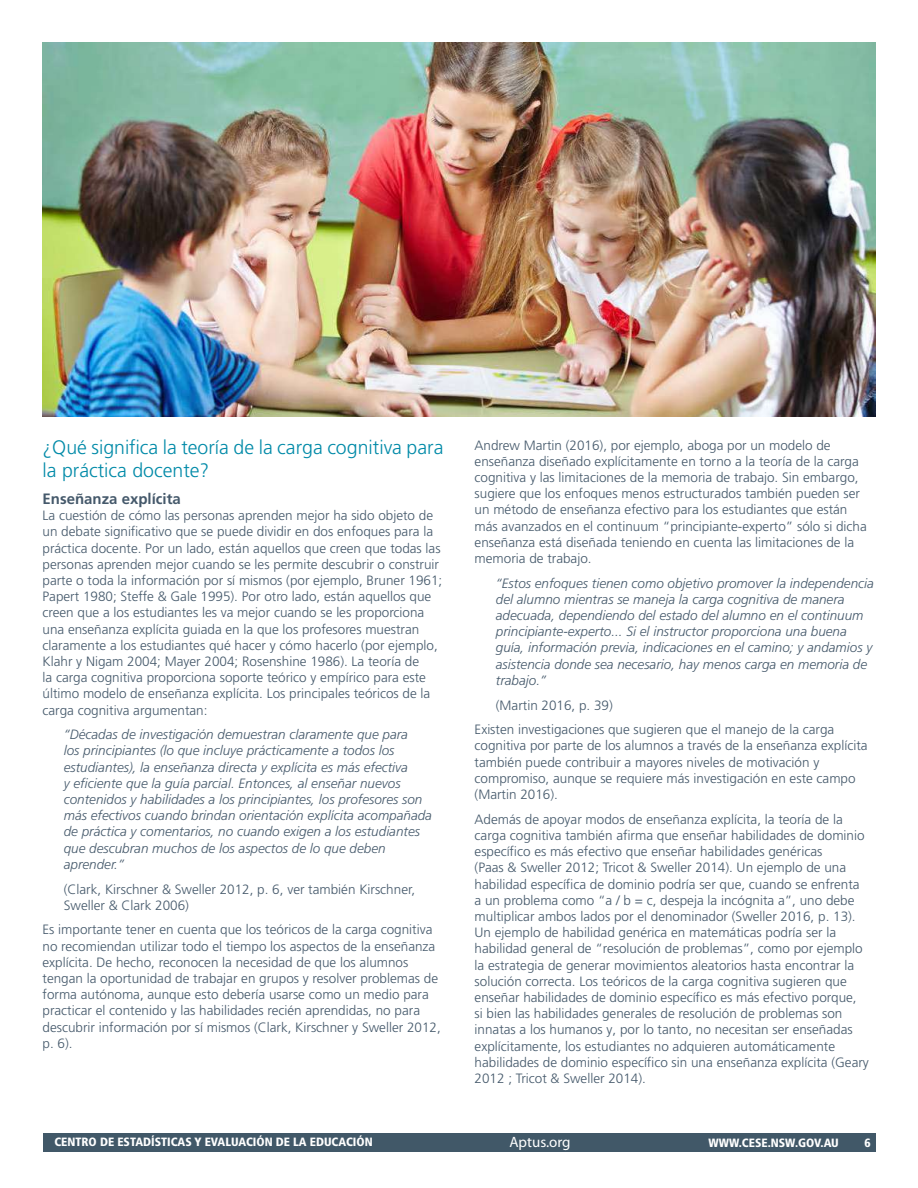
<style>
.page{position:relative;width:918px;height:1188px;background:#fff}
.page>*{position:absolute;margin:0;border:0;box-sizing:border-box;transform-origin:0 0}
.t1{font:300 19.5px/23.4px "Frutiger LT Pro";color:#008aa8}
.t2{font:700 15px "Frutiger LT Pro";color:#45596b}
.t3{font:15px "Myriad Pro";color:#fff}
.t4{font:300 13.5px/16.2px "Frutiger LT Pro";color:#45596b}
.t5{font:italic 300 13.5px/16.2px "Frutiger LT Pro";color:#45596b}
.t6{font:900 condensed 12px "Frutiger LT Pro";color:#fff}
</style>
<div class="page">
<div style="left:43px;top:1133px;width:832px;height:19px;background:#415868"></div>
<img style="left:43px;top:43px;width:832px;height:373px">
<h1 class="t1" style="left:43px;top:436px;width:402px">¿Qué significa la teoría de la carga cognitiva para la práctica docente?</h1>
<p class="t2" style="left:43px;top:490px;width:140px">Enseñanza explícita</p>
<p class="t4" style="left:43px;top:507px;width:401px">La cuestión de cómo las personas aprenden mejor ha sido objeto de un debate significativo que se puede dividir en dos enfoques para la práctica docente. Por un lado, están aquellos que creen que todas las personas aprenden mejor cuando se les permite descubrir o construir parte o toda la información por sí mismos (por ejemplo, Bruner 1961; Papert 1980; Steffe &amp; Gale 1995). Por otro lado, están aquellos que creen que a los estudiantes les va mejor cuando se les proporciona una enseñanza explícita guiada en la que los profesores muestran claramente a los estudiantes qué hacer y cómo hacerlo (por ejemplo, Klahr y Nigam 2004; Mayer 2004; Rosenshine 1986). La teoría de<br>la carga cognitiva proporciona soporte teórico y empírico para este último modelo de enseñanza explícita. Los principales teóricos de la carga cognitiva argumentan:</p>
<p class="t5" style="left:64px;top:727px;width:370px">“Décadas de investigación demuestran claramente que para<br>los principiantes (lo que incluye prácticamente a todos los estudiantes), la enseñanza directa y explícita es más efectiva<br>y eficiente que la guía parcial. Entonces, al enseñar nuevos contenidos y habilidades a los principiantes, los profesores son más efectivos cuando brindan orientación explícita acompañada de práctica y comentarios, no cuando exigen a los estudiantes que descubran muchos de los aspectos de lo que deben aprender.”</p>
<p class="t4" style="left:64px;top:881px;width:353px">(Clark, Kirschner &amp; Sweller 2012, p. 6, ver también Kirschner,<br>Sweller &amp; Clark 2006)</p>
<p class="t4" style="left:43px;top:922px;width:400px">Es importante tener en cuenta que los teóricos de la carga cognitiva no recomiendan utilizar todo el tiempo los aspectos de la enseñanza explícita. De hecho, reconocen la necesidad de que los alumnos tengan la oportunidad de trabajar en grupos y resolver problemas de forma autónoma, aunque esto debería usarse como un medio para practicar el contenido y las habilidades recién aprendidas, no para descubrir información por sí mismos (Clark, Kirschner y Sweller 2012, p. 6).</p>
<p class="t4" style="left:475px;top:437px;width:394px">Andrew Martin (2016), por ejemplo, aboga por un modelo de enseñanza diseñado explícitamente en torno a la teoría de la carga cognitiva y las limitaciones de la memoria de trabajo. Sin embargo, sugiere que los enfoques menos estructurados también pueden ser un método de enseñanza efectivo para los estudiantes que están más avanzados en el continuum “principiante-experto” sólo si dicha enseñanza está diseñada teniendo en cuenta las limitaciones de la memoria de trabajo.</p>
<p class="t5" style="left:496px;top:575px;width:380px">“Estos enfoques tienen como objetivo promover la independencia del alumno mientras se maneja la carga cognitiva de manera adecuada, dependiendo del estado del alumno en el continuum principiante-experto... Si el instructor proporciona una buena guía, información previa, indicaciones en el camino; y andamios y asistencia donde sea necesario, hay menos carga en memoria de trabajo.”</p>
<p class="t4" style="left:475px;top:693px;width:361px;line-height:24.8px;text-indent:21px">(Martin 2016, p. 39)<br>Existen investigaciones que sugieren que el manejo de la carga</p>
<p class="t4" style="left:475px;top:738px;width:395px">cognitiva por parte de los alumnos a través de la enseñanza explícita también puede contribuir a mayores niveles de motivación y compromiso, aunque se requiere más investigación en este campo (Martin 2016).</p>
<p class="t4" style="left:475px;top:811px;width:396px">Además de apoyar modos de enseñanza explícita, la teoría de la carga cognitiva también afirma que enseñar habilidades de dominio específico es más efectivo que enseñar habilidades genéricas<br>(Paas &amp; Sweller 2012; Tricot &amp; Sweller 2014). Un ejemplo de una habilidad específica de dominio podría ser que, cuando se enfrenta a un problema como “a / b = c, despeja la incógnita a”, uno debe multiplicar ambos lados por el denominador (Sweller 2016, p. 13).<br>Un ejemplo de habilidad genérica en matemáticas podría ser la habilidad general de “resolución de problemas”, como por ejemplo la estrategia de generar movimientos aleatorios hasta encontrar la solución correcta. Los teóricos de la carga cognitiva sugieren que enseñar habilidades de dominio específico es más efectivo porque,<br>si bien las habilidades generales de resolución de problemas son innatas a los humanos y, por lo tanto, no necesitan ser enseñadas explícitamente, los estudiantes no adquieren automáticamente habilidades de dominio específico sin una enseñanza explícita (Geary 2012 ; Tricot &amp; Sweller 2014).</p>
<p class="t6" style="left:54px;top:1135px;width:320px">CENTRO DE ESTADÍSTICAS Y EVALUACIÓN DE LA EDUCACIÓN</p>
<p class="t3" style="left:510px;top:1132px;width:63px">Aptus.org</p>
<p class="t6" style="left:709px;top:1135px;width:132px">WWW.CESE.NSW.GOV.AU</p>
<p class="t6" style="left:864px;top:1135px;width:8px">6</p>
</div>
